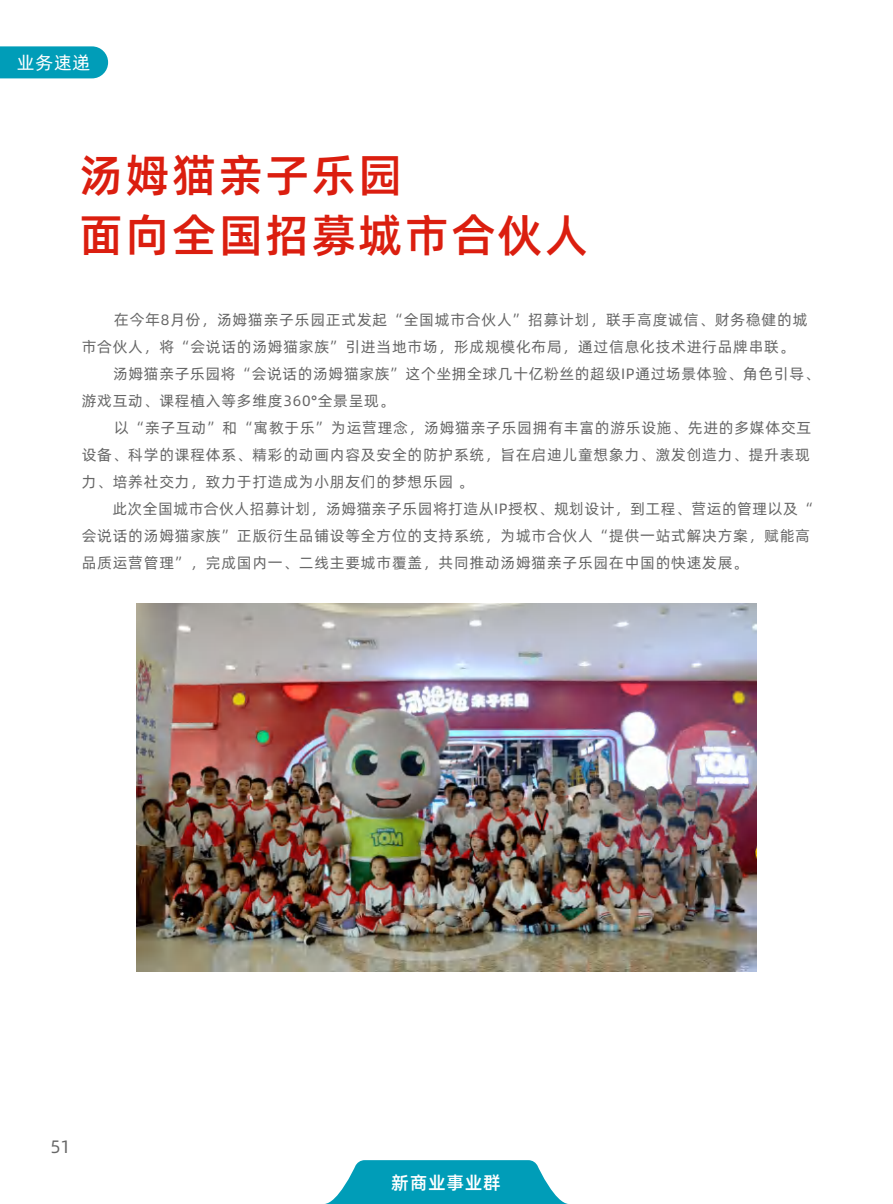
<style>
.page{position:relative;width:893px;height:1204px;background:#fff}
.page>*{position:absolute;margin:0;border:0;box-sizing:border-box;transform-origin:0 0}
.t1{font:45px/60px "Alibaba Pu Hui Ti M";letter-spacing:.05em;color:#db1e0f}
.t2{font:18px "Alibaba Pu Hui Ti M";letter-spacing:.04em;color:#fff}
.t3{font:18px "Alibaba Pu Hui Ti R";color:#fff}
.t4{font:18px "Alibaba Pu Hui Ti R";color:#666}
.t5{font:15px "Alibaba Pu Hui Ti R";letter-spacing:.05em;color:#666}
</style>
<div class="page">
<div style="left:0;top:46px;width:108px;height:32px;background:#009db8"></div>
<svg style="left:328px;top:1160px;width:237px;height:43px"></svg>
<img style="left:136px;top:603px;width:621px;height:368px">
<p class="t3" style="left:17px;top:49px;width:75px">业务速递</p>
<h1 class="t1" style="left:79px;top:142px;width:511px">汤姆猫亲子乐园<br>面向全国招募城市合伙人</h1>
<p class="t5" style="left:114px;top:308px;width:695px">在今年8月份，汤姆猫亲子乐园正式发起“全国城市合伙人”招募计划，联手高度诚信、财务稳健的城</p>
<p class="t5" style="left:82px;top:335px;width:714px">市合伙人，将“会说话的汤姆猫家族”引进当地市场，形成规模化布局，通过信息化技术进行品牌串联。</p>
<p class="t5" style="left:113px;top:362px;width:708px">汤姆猫亲子乐园将“会说话的汤姆猫家族”这个坐拥全球几十亿粉丝的超级IP通过场景体验、角色引导、</p>
<p class="t5" style="left:82px;top:389px;width:314px">游戏互动、课程植入等多维度360°全景呈现。</p>
<p class="t5" style="left:114px;top:416px;width:699px">以“亲子互动”和“寓教于乐”为运营理念，汤姆猫亲子乐园拥有丰富的游乐设施、先进的多媒体交互</p>
<p class="t5" style="left:82px;top:443px;width:730px">设备、科学的课程体系、精彩的动画内容及安全的防护系统，旨在启迪儿童想象力、激发创造力、提升表现</p>
<p class="t5" style="left:82px;top:470px;width:393px">力、培养社交力，致力于打造成为小朋友们的梦想乐园 。</p>
<p class="t5" style="left:112px;top:497px;width:702px">此次全国城市合伙人招募计划，汤姆猫亲子乐园将打造从IP授权、规划设计，到工程、营运的管理以及“</p>
<p class="t5" style="left:82px;top:524px;width:730px">会说话的汤姆猫家族”正版衍生品铺设等全方位的支持系统，为城市合伙人“提供一站式解决方案，赋能高</p>
<p class="t5" style="left:82px;top:551px;width:668px">品质运营管理”，完成国内一、二线主要城市覆盖，共同推动汤姆猫亲子乐园在中国的快速发展。</p>
<p class="t4" style="left:50px;top:1132px;width:22px">51</p>
<p class="t2" style="left:391px;top:1168px;width:111px">新商业事业群</p>
</div>
